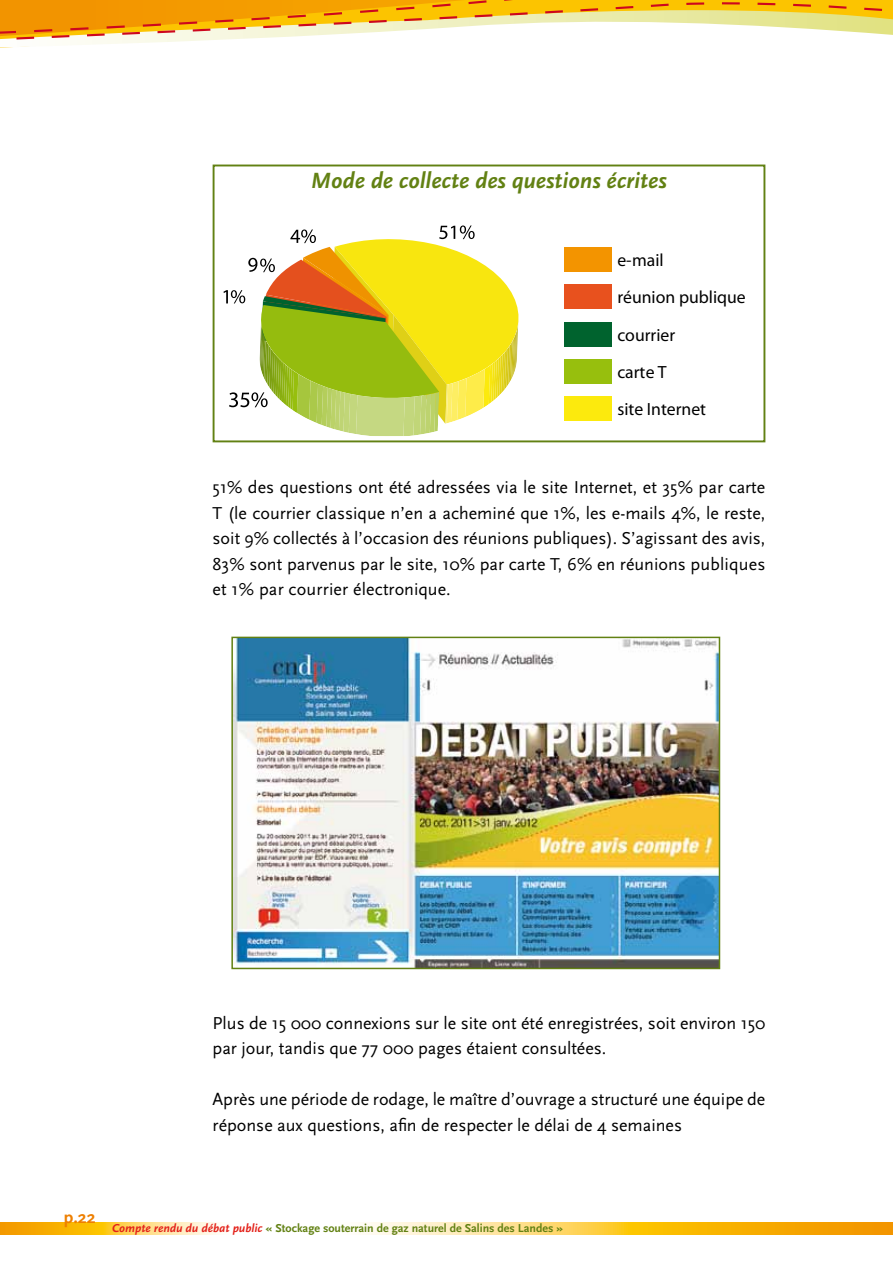
<style>
.page{position:relative;width:893px;height:1263px;background:#fff}
.page>*{position:absolute;margin:0;border:0;box-sizing:border-box;transform-origin:0 0}
.t1{font:italic 700 22.95px "Scala Sans";color:#628113}
.t2{font:18px/25.5px "Scala Sans";color:#000}
.t3{font:700 18px "Scala Sans";color:#ee7f00}
.t4{font:17.7px/37.3px "Myriad Pro";color:#000}
.t5{font:700 12px "Scala Sans";color:#628113}
.s1{font-style:italic;color:#e32119}
</style>
<div class="page">
<svg style="left:362px;top:1222px;width:531px;height:12px;background:#fbc74c"></svg>
<svg style="left:0;top:1222px;width:220px;height:12px;background:#fbca50"></svg>
<svg style="left:0;top:0;width:893px;height:48px"></svg>
<img style="left:234px;top:640px;width:483px;height:326px">
<div style="left:231px;top:637px;width:489px;height:332px;border:2px solid #628113"></div>
<div style="left:213px;top:165px;width:552px;height:277px;border:2px solid #628113"></div>
<div style="left:564px;top:247px;width:47px;height:25px;background:#f39400"></div>
<div style="left:564px;top:284px;width:47px;height:25px;background:#e8511e"></div>
<div style="left:564px;top:322px;width:47px;height:24px;background:#00632e"></div>
<div style="left:564px;top:359px;width:47px;height:25px;background:#97bf0d"></div>
<div style="left:564px;top:396px;width:47px;height:25px;background:#fcea0d"></div>
<svg style="left:223px;top:225px;width:296px;height:211px"></svg>
<p class="t1" style="left:311px;top:168px;width:357px">Mode de collecte des questions écrites</p>
<p class="t4" style="left:617px;top:241px;width:130px">e-mail<br>réunion publique courrier<br>carte T<br>site Internet</p>
<p class="t2" style="left:213px;top:475px;width:554px;text-align:justify">51% des questions ont été adressées via le site Internet, et 35% par carte T (le courrier classique n’en a acheminé que 1%, les e-mails 4%, le reste, soit 9% collectés à l’occasion des réunions publiques). S’agissant des avis, 83% sont parvenus par le site, 10% par carte T, 6% en réunions publiques et 1% par courrier électronique.</p>
<p class="t2" style="left:213px;top:1010px;width:554px">Plus de 15 000 connexions sur le site ont été enregistrées, soit environ 150 par jour, tandis que 77 000 pages étaient consultées.</p>
<p class="t2" style="left:213px;top:1087px;width:554px">Après une période de rodage, le maître d’ouvrage a structuré une équipe de réponse aux questions, afin de respecter le délai de 4 semaines</p>
<p class="t3" style="left:64px;top:1207px;width:33px">p.22</p>
<p class="t5" style="left:112px;top:1222px;width:452px"><span class="s1">Compte rendu du débat public</span> « Stockage souterrain de gaz naturel de Salins des Landes »</p>
</div>
